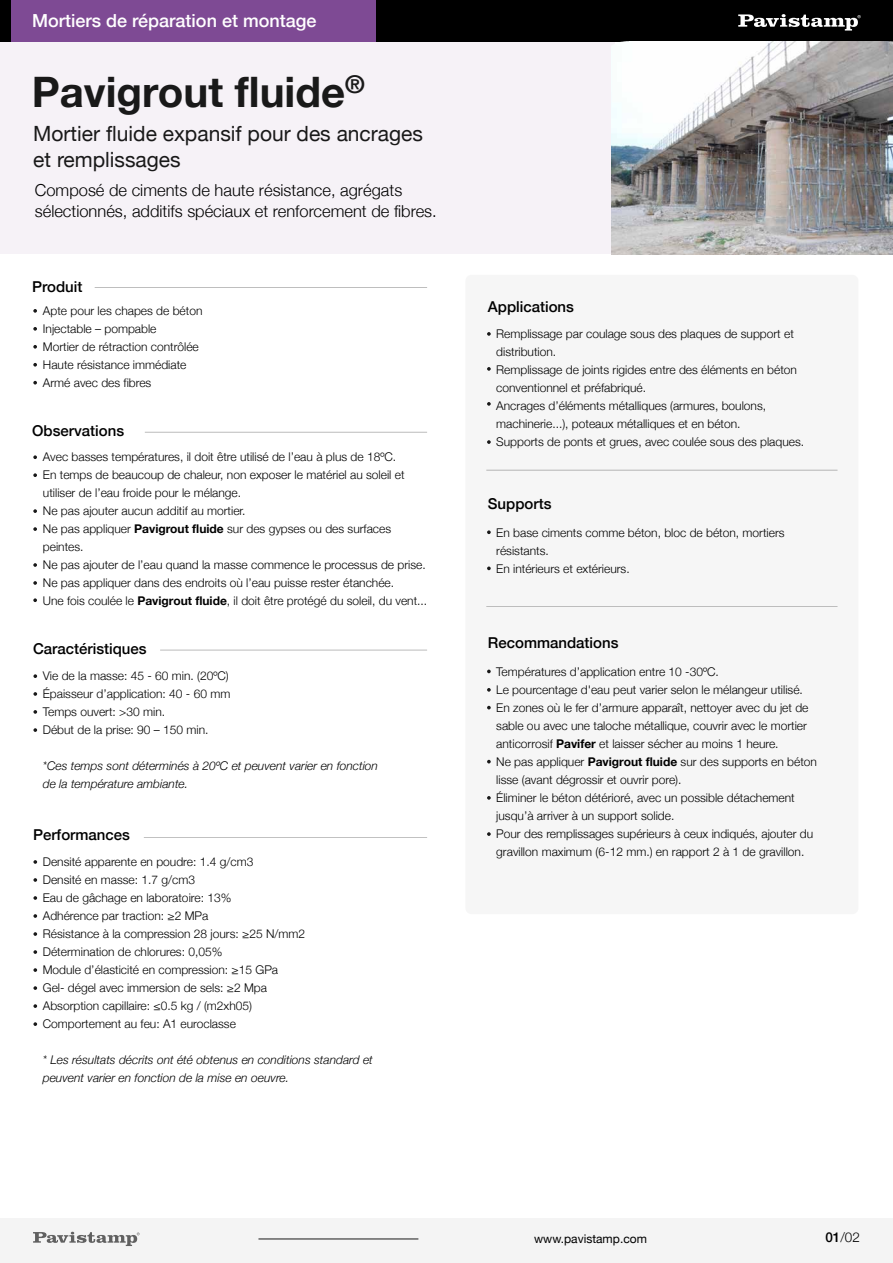
<style>
.page{position:relative;width:893px;height:1263px;background:#fff}
.page>*{position:absolute;margin:0;border:0;box-sizing:border-box;transform-origin:0 0}
.t1{font:700 42px "Helvetica Neue";color:#191919}
.t2{font:21px/25.2px "Helvetica Neue";color:#191919}
.t3{font:500 18px "Helvetica Neue";color:#fff}
.t4{font:300 16.5px/21px "Helvetica Neue";color:#000}
.t5{font:500 15px "Helvetica Neue";color:#000}
.t6{font:300 13.5px "Helvetica Neue";color:#000}
.t7{font:300 12px/18px "Helvetica Neue";color:#000}
.t8{font:italic 300 12px/18px "Helvetica Neue";color:#000}
.t9{font:12px "Helvetica Neue";color:#000}
.s1{font-weight:700}
.s2{font-weight:500}
</style>
<div class="page">
<div style="left:0;top:1218px;width:893px;height:45px;background:#f4f4f4"></div>
<div style="left:465px;top:275px;width:393px;height:639px;background:#f4f4f4;border-radius:6px"></div>
<hr style="left:486px;top:470px;width:351px;height:1px;background:#191919">
<svg style="left:487px;top:530px;width:4px;height:4px"></svg>
<svg style="left:487px;top:566px;width:4px;height:4px"></svg>
<hr style="left:486px;top:606px;width:351px;height:1px;background:#191919">
<svg style="left:487px;top:670px;width:4px;height:3px"></svg>
<svg style="left:487px;top:688px;width:4px;height:4px"></svg>
<svg style="left:487px;top:706px;width:4px;height:3px"></svg>
<svg style="left:487px;top:832px;width:4px;height:4px"></svg>
<svg style="left:487px;top:796px;width:4px;height:4px"></svg>
<svg style="left:487px;top:760px;width:4px;height:3px"></svg>
<div style="left:0;top:41px;width:615px;height:212px;background:#f6f2f7"></div>
<div style="left:0;top:0;width:376px;height:41px;background:#7e4a94"></div>
<div style="left:376px;top:0;width:517px;height:41px;background:#000"></div>
<svg style="left:738px;top:14px;width:123px;height:17px"></svg>
<div style="left:0;top:0;width:11px;height:41px;background:#000"></div>
<hr style="left:145px;top:432px;width:282px;height:1px;background:#191919">
<hr style="left:95px;top:287px;width:332px;height:1px;background:#191919">
<svg style="left:33px;top:455px;width:4px;height:4px"></svg>
<svg style="left:33px;top:473px;width:4px;height:4px"></svg>
<svg style="left:33px;top:598px;width:4px;height:4px"></svg>
<svg style="left:33px;top:527px;width:4px;height:4px"></svg>
<svg style="left:33px;top:509px;width:4px;height:4px"></svg>
<svg style="left:33px;top:581px;width:4px;height:4px"></svg>
<svg style="left:33px;top:563px;width:4px;height:4px"></svg>
<svg style="left:33px;top:309px;width:4px;height:4px"></svg>
<svg style="left:33px;top:327px;width:4px;height:4px"></svg>
<svg style="left:33px;top:345px;width:4px;height:4px"></svg>
<svg style="left:33px;top:363px;width:4px;height:4px"></svg>
<svg style="left:33px;top:381px;width:4px;height:3px"></svg>
<svg style="left:487px;top:332px;width:4px;height:4px"></svg>
<svg style="left:487px;top:402px;width:4px;height:4px"></svg>
<svg style="left:487px;top:367px;width:4px;height:4px"></svg>
<svg style="left:487px;top:440px;width:4px;height:4px"></svg>
<svg style="left:33px;top:1232px;width:107px;height:14px"></svg>
<hr style="left:258px;top:1239px;width:160px;height:1px;background:#191919">
<img style="left:611px;top:41px;width:282px;height:213px">
<hr style="left:160px;top:650px;width:267px;height:1px;background:#191919">
<svg style="left:33px;top:674px;width:4px;height:4px"></svg>
<svg style="left:33px;top:728px;width:4px;height:4px"></svg>
<svg style="left:33px;top:710px;width:4px;height:4px"></svg>
<svg style="left:33px;top:692px;width:4px;height:4px"></svg>
<hr style="left:144px;top:837px;width:283px;height:1px;background:#191919">
<svg style="left:33px;top:860px;width:4px;height:4px"></svg>
<svg style="left:33px;top:914px;width:4px;height:4px"></svg>
<svg style="left:33px;top:896px;width:4px;height:4px"></svg>
<svg style="left:33px;top:878px;width:4px;height:4px"></svg>
<svg style="left:33px;top:932px;width:4px;height:4px"></svg>
<svg style="left:33px;top:950px;width:4px;height:4px"></svg>
<svg style="left:33px;top:986px;width:4px;height:4px"></svg>
<svg style="left:33px;top:968px;width:4px;height:4px"></svg>
<svg style="left:33px;top:1004px;width:4px;height:4px"></svg>
<svg style="left:33px;top:1022px;width:4px;height:4px"></svg>
<h3 class="t3" style="left:32px;top:6px;width:286px">Mortiers de réparation et montage</h3>
<h1 class="t1" style="left:32px;top:59px;width:334px">Pavigrout fluide<sup>®</sup></h1>
<h2 class="t2" style="left:33px;top:123px;width:391px">Mortier fluide expansif pour des ancrages et remplissages</h2>
<h3 class="t4" style="left:35px;top:178px;width:403px">Composé de ciments de haute résistance, agrégats sélectionnés, additifs spéciaux et renforcement de fibres.</h3>
<p class="t5" style="left:32px;top:274px;width:52px">Produit</p>
<p class="t7" style="left:43px;top:301px;width:161px">Apte pour les chapes de béton<br>Injectable – pompable<br>Mortier de rétraction contrôlée<br>Haute résistance immédiate<br>Armé avec des fibres</p>
<p class="t5" style="left:32px;top:419px;width:93px">Observations</p>
<p class="t7" style="left:43px;top:447px;width:386px">Avec basses températures, il doit être utilisé de l’eau à plus de 18ºC.<br>En temps de beaucoup de chaleur, non exposer le matériel au soleil et utiliser de l’eau froide pour le mélange.<br>Ne pas ajouter aucun additif au mortier.<br>Ne pas appliquer <span class="s1">Pavigrout fluide</span> sur des gypses ou des surfaces peintes.<br>Ne pas ajouter de l’eau quand la masse commence le processus de prise.<br>Ne pas appliquer dans des endroits où l’eau puisse rester étanchée.<br>Une fois coulée le <span class="s1">Pavigrout fluide</span>, il doit être protégé du soleil, du vent...</p>
<p class="t5" style="left:33px;top:637px;width:115px">Caractéristiques</p>
<p class="t7" style="left:43px;top:666px;width:189px">Vie de la masse: 45 - 60 min. (20ºC)<br>Épaisseur d’application: 40 - 60 mm<br>Temps ouvert: &gt;30 min.<br>Début de la prise: 90 – 150 min.</p>
<p class="t8" style="left:43px;top:756px;width:337px">*Ces temps sont déterminés à 20ºC et peuvent varier en fonction de la température ambiante.</p>
<p class="t5" style="left:33px;top:823px;width:98px">Performances</p>
<p class="t7" style="left:43px;top:851px;width:264px">Densité apparente en poudre: 1.4 g/cm3<br>Densité en masse: 1.7 g/cm3<br>Eau de gâchage en laboratoire: 13%<br>Adhérence par traction: ≥2 MPa<br>Résistance à la compression 28 jours: ≥25 N/mm2<br>Détermination de chlorures: 0,05%<br>Module d’élasticité en compression: ≥15 GPa<br>Gel- dégel avec immersion de sels: ≥2 Mpa Absorption capillaire: ≤0.5 kg / (m2xh05)<br>Comportement au feu: A1 euroclasse</p>
<p class="t8" style="left:43px;top:1050px;width:332px">* Les résultats décrits ont été obtenus en conditions standard et peuvent varier en fonction de la mise en oeuvre.</p>
<p class="t5" style="left:488px;top:295px;width:88px">Applications</p>
<p class="t7" style="left:496px;top:323px;width:309px">Remplissage par coulage sous des plaques de support et distribution.<br>Remplissage de joints rigides entre des éléments en béton conventionnel et préfabriqué.<br>Ancrages d’éléments métalliques (armures, boulons, machinerie...), poteaux métalliques et en béton.<br>Supports de ponts et grues, avec coulée sous des plaques.</p>
<p class="t5" style="left:488px;top:491px;width:65px">Supports</p>
<p class="t7" style="left:496px;top:522px;width:290px">En base ciments comme béton, bloc de béton, mortiers résistants.<br>En intérieurs et extérieurs.</p>
<p class="t5" style="left:488px;top:631px;width:132px">Recommandations</p>
<p class="t7" style="left:496px;top:661px;width:322px">Températures d’application entre 10 -30ºC.<br>Le pourcentage d'eau peut varier selon le mélangeur utilisé.<br>En zones où le fer d’armure apparaît, nettoyer avec du jet de sable ou avec une taloche métallique, couvrir avec le mortier anticorrosif <span class="s1">Pavifer</span> et laisser sécher au moins 1 heure.<br>Ne pas appliquer <span class="s1">Pavigrout fluide</span> sur des supports en béton lisse (avant dégrossir et ouvrir pore).<br>Éliminer le béton détérioré, avec un possible détachement jusqu’à arriver à un support solide.<br>Pour des remplissages supérieurs à ceux indiqués, ajouter du gravillon maximum (6-12 mm.) en rapport 2 à 1 de gravillon.</p>
<p class="t9" style="left:534px;top:1230px;width:114px">www.pavistamp.com</p>
<p class="t6" style="left:825px;top:1226px;width:36px"><span class="s2">01</span>/02</p>
</div>
